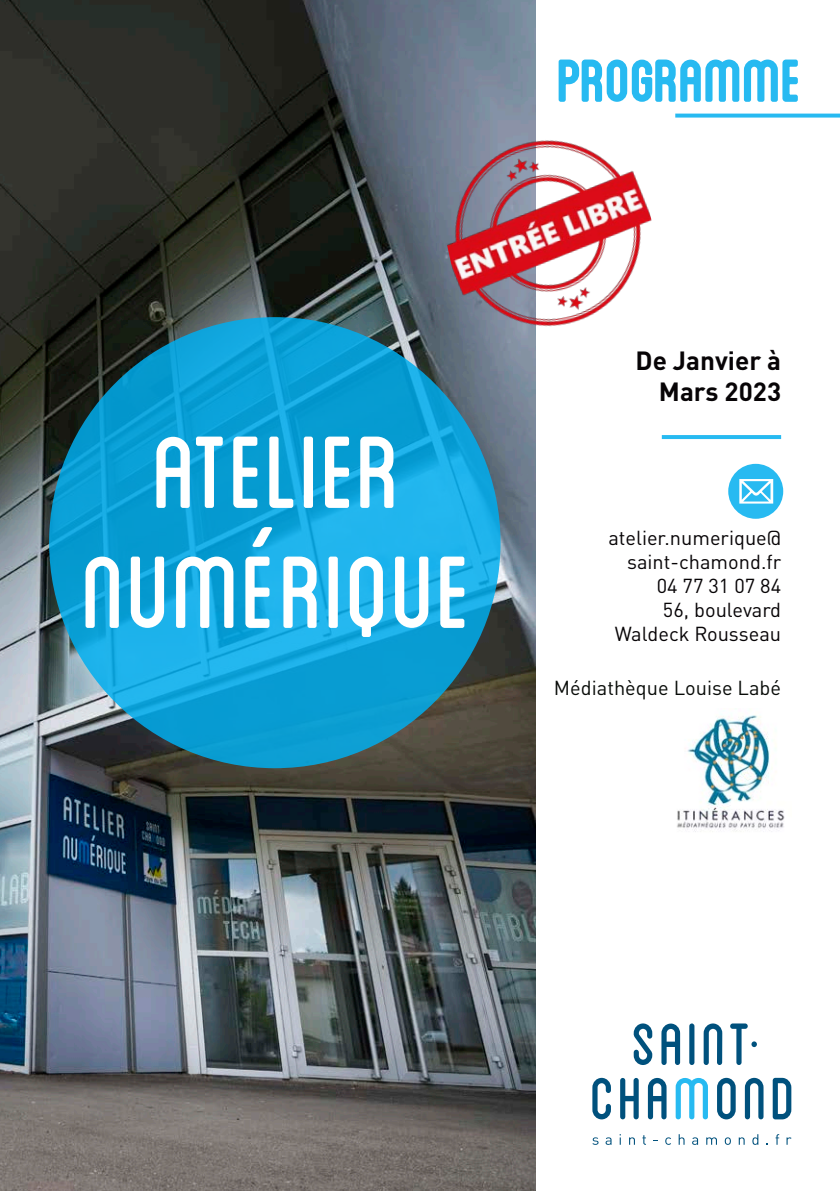
<style>
.page{position:relative;width:840px;height:1191px;background:#fff}
.page>*{position:absolute;margin:0;border:0;box-sizing:border-box;transform-origin:0 0}
.t1{font:144px/120px "Blanch Caps";color:#fff;text-align:center}
.t2{font:700 26px "DIN Pro";color:#070406}
.t3{font:20px "DIN Pro";color:#070406}
.t4{font:20px "DIN Pro";color:#080b08}
</style>
<div class="page">
<img style="left:0;top:0;width:535px;height:1191px">
<svg style="left:592px;top:1137px;width:6px;height:7px"></svg>
<svg style="left:605px;top:1137px;width:6px;height:7px"></svg>
<svg style="left:629px;top:1137px;width:5px;height:7px"></svg>
<svg style="left:642px;top:1135px;width:3px;height:9px"></svg>
<svg style="left:665px;top:1137px;width:5px;height:7px"></svg>
<svg style="left:678px;top:1134px;width:6px;height:10px"></svg>
<svg style="left:692px;top:1137px;width:5px;height:7px"></svg>
<svg style="left:706px;top:1137px;width:10px;height:7px"></svg>
<svg style="left:724px;top:1137px;width:6px;height:7px"></svg>
<svg style="left:738px;top:1137px;width:6px;height:7px"></svg>
<svg style="left:752px;top:1134px;width:6px;height:10px"></svg>
<svg style="left:775px;top:1134px;width:3px;height:10px"></svg>
<svg style="left:786px;top:1137px;width:5px;height:7px"></svg>
<svg style="left:592px;top:1077px;width:18px;height:42px"></svg>
<svg style="left:620px;top:1078px;width:18px;height:41px"></svg>
<svg style="left:647px;top:1078px;width:19px;height:41px"></svg>
<svg style="left:717px;top:1077px;width:18px;height:42px"></svg>
<svg style="left:772px;top:1077px;width:18px;height:42px"></svg>
<svg style="left:744px;top:1077px;width:19px;height:42px"></svg>
<svg style="left:633px;top:1023px;width:19px;height:42px"></svg>
<svg style="left:661px;top:1023px;width:18px;height:42px"></svg>
<svg style="left:689px;top:1023px;width:5px;height:42px"></svg>
<svg style="left:703px;top:1023px;width:18px;height:42px"></svg>
<svg style="left:730px;top:1023px;width:26px;height:42px"></svg>
<svg style="left:675px;top:1078px;width:32px;height:41px"></svg>
<svg style="left:558px;top:59px;width:240px;height:43px"></svg>
<svg style="left:49px;top:317px;width:451px;height:451px;background:#0fa4db"></svg>
<svg style="left:727px;top:464px;width:55px;height:55px;background:#38bff2"></svg>
<svg style="left:739px;top:479px;width:33px;height:24px"></svg>
<hr style="left:661px;top:435px;width:119px;height:4px;background:#27baf1">
<svg style="left:675px;top:114px;width:164px;height:4px"></svg>
<img style="left:677px;top:715px;width:108px;height:117px">
<img style="left:429px;top:118px;width:223px;height:228px">
<p class="t1" style="left:81px;top:407px;width:392px">atelier numérique</p>
<p class="t2" style="left:635px;top:338px;width:147px">De Janvier à</p>
<p class="t2" style="left:658px;top:370px;width:124px">Mars 2023</p>
<p class="t3" style="left:608px;top:522px;width:174px">atelier.numerique@</p>
<p class="t3" style="left:626px;top:546px;width:155px">saint-chamond.fr</p>
<p class="t3" style="left:656px;top:570px;width:126px">04 77 31 07 84</p>
<p class="t3" style="left:662px;top:594px;width:120px">56, boulevard</p>
<p class="t3" style="left:614px;top:618px;width:168px">Waldeck Rousseau</p>
<p class="t4" style="left:553px;top:672px;width:228px">Médiathèque Louise Labé</p>
</div>
